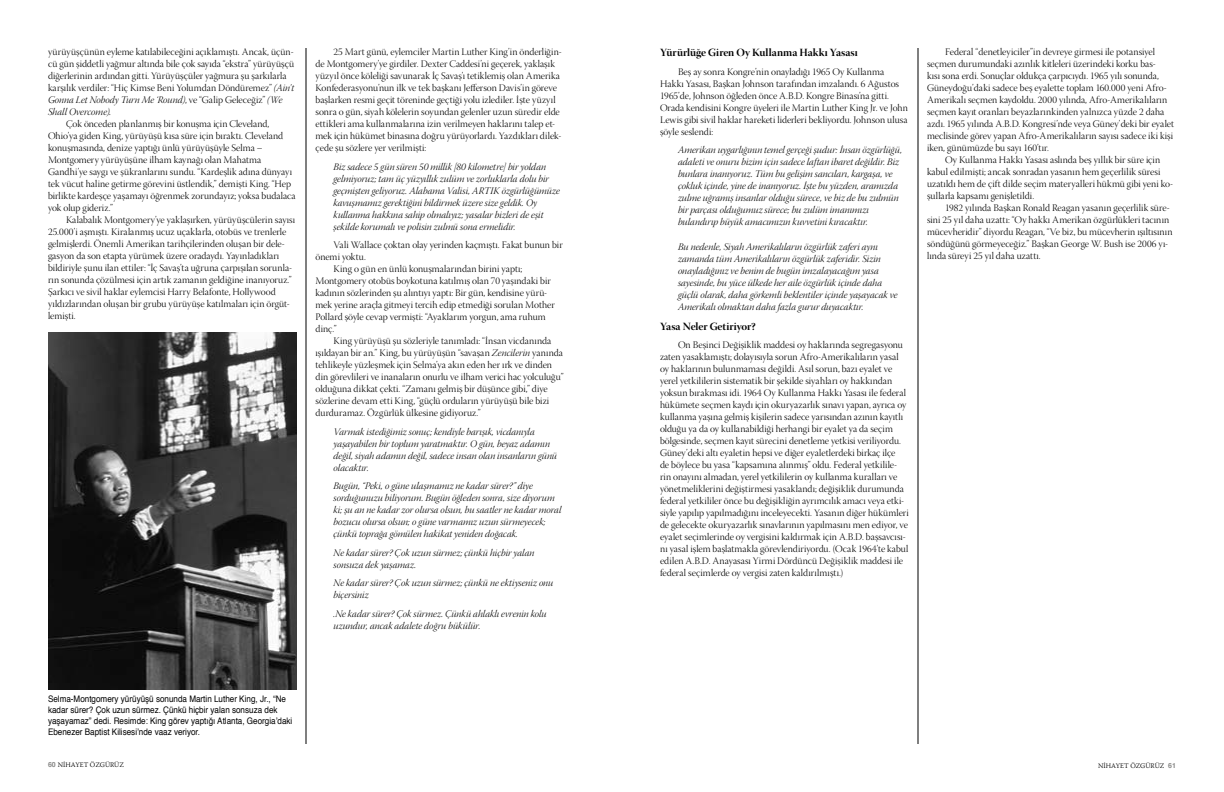
<style>
.page{position:relative;width:1224px;height:792px;background:#fff}
.page>*{position:absolute;margin:0;border:0;box-sizing:border-box;transform-origin:0 0}
.t1{font:11px "Warnock Pro Bold Disp";color:#000}
.t2{font:10px/12px "Warnock Pro Light Disp";letter-spacing:.005em;color:#000}
.t3{font:10px/12px "Warnock Pro Light It Disp";color:#000}
.t4{font:9px/11px "Helvetica";color:#000;scale:.9 1}
.t5{font:300 7px "Warnock Pro";color:#000}
.s1{font-family:"Warnock Pro Light It Disp"}
.s2{font-family:"Warnock Pro Light Disp"}
.s3{font-family:"Helvetica";font-weight:700;color:#878786}
</style>
<div class="page">
<hr style="left:306px;top:48px;width:1px;height:696px;background:#000">
<hr style="left:918px;top:48px;width:1px;height:696px;background:#000">
<img style="left:48px;top:332px;width:249px;height:357px">
<p class="t2" style="left:48px;top:47px;width:248px">yürüyüşçünün eyleme katılabileceğini açıklamıştı. Ancak, üçün&shy;cü gün şiddetli yağmur altında bile çok sayıda “ekstra” yürüyüşçü diğerlerinin ardından gitti. Yürüyüşçüler yağmura şu şarkılarla karşılık verdiler: “Hiç Kimse Beni Yolumdan Döndüremez” <span class="s1">(Ain’t</span></p>
<p class="t3" style="left:48px;top:95px;width:236px">Gonna Let Nobody Turn Me ‘Round)<span class="s2">, ve “Galip Geleceğiz”</span> (We<br>Shall Overcome).</p>
<p class="t2" style="left:48px;top:119px;width:249px;text-indent:18px">Çok önceden planlanmış bir konuşma için Cleveland, Ohio’ya giden King, yürüyüşü kısa süre için bıraktı. Cleveland konuşmasında, denize yaptığı ünlü yürüyüşüyle Selma – Montgomery yürüyüşüne ilham kaynağı olan Mahatma Gandhi’ye saygı ve şükranlarını sundu. “Kardeşlik adına dünyayı tek vücut haline getirme görevini üstlendik,” demişti King. “Hep birlikte kardeşçe yaşamayı öğrenmek zorundayız; yoksa budalaca yok olup gideriz.”</p>
<p class="t2" style="left:48px;top:215px;width:249px;text-indent:18px">Kalabalık Montgomery’ye yaklaşırken, yürüyüşcülerin sayısı 25.000’i aşmıştı. Kiralanmış ucuz uçaklarla, otobüs ve trenlerle gelmişlerdi. Önemli Amerikan tarihçilerinden oluşan bir dele&shy;gasyon da son etapta yürümek üzere oradaydı. Yayınladıkları bildiriyle şunu ilan ettiler: “İç Savaş’ta uğruna çarpışılan sorunla&shy;rın sonunda çözülmesi için artık zamanın geldiğine inanıyoruz.” Şarkıcı ve sivil haklar eylemcisi Harry Belafonte, Hollywood yıldızlarından oluşan bir grubu yürüyüşe katılmaları için örgüt&shy;lemişti.</p>
<p class="t2" style="left:316px;top:47px;width:248px;text-indent:18px">25 Mart günü, eylemciler Martin Luther King’in önderliğin&shy;de Montgomery’ye girdiler. Dexter Caddesi’ni geçerek, yaklaşık yüzyıl önce köleliği savunarak İç Savaş’ı tetiklemiş olan Amerika Konfederasyonu’nun ilk ve tek başkanı Jefferson Davis’in göreve başlarken resmi geçit töreninde geçtiği yolu izlediler. İşte yüzyıl sonra o gün, siyah kölelerin soyundan gelenler uzun süredir elde ettikleri ama kullanmalarına izin verilmeyen haklarını talep et&shy;mek için hükümet binasına doğru yürüyorlardı. Yazdıkları dilek&shy;çede şu sözlere yer verilmişti:</p>
<p class="t3" style="left:334px;top:162px;width:228px">Biz sadece 5 gün süren 50 millik [80 kilometre] bir yoldan gelmiyoruz; tam üç yüzyıllık zulüm ve zorluklarla dolu bir geçmişten geliyoruz. Alabama Valisi, ARTIK özgürlüğümüze kavuşmamız gerektiğini bildirmek üzere size geldik. Oy kullanma hakkına sahip olmalıyız; yasalar bizleri de eşit şekilde korumalı ve polisin zulmü sona ermelidir.</p>
<p class="t2" style="left:334px;top:240px;width:231px">Vali Wallace çoktan olay yerinden kaçmıştı. Fakat bunun bir</p>
<p class="t2" style="left:316px;top:252px;width:52px">önemi yoktu.</p>
<p class="t2" style="left:334px;top:264px;width:190px">King o gün en ünlü konuşmalarından birini yaptı;</p>
<p class="t2" style="left:316px;top:276px;width:237px">Montgomery otobüs boykotuna katılmış olan 70 yaşındaki bir</p>
<p class="t2" style="left:316px;top:288px;width:233px">kadının sözlerinden şu alıntıyı yaptı: Bir gün, kendisine yürü-</p>
<p class="t2" style="left:316px;top:300px;width:241px">mek yerine araçla gitmeyi tercih edip etmediği sorulan Mother</p>
<p class="t2" style="left:316px;top:312px;width:232px">Pollard şöyle cevap vermişti: “Ayaklarım yorgun, ama ruhum</p>
<p class="t2" style="left:316px;top:324px;width:23px">dinç.”</p>
<p class="t2" style="left:334px;top:336px;width:219px">King yürüyüşü şu sözleriyle tanımladı: “İnsan vicdanında</p>
<p class="t2" style="left:316px;top:348px;width:249px">ışıldayan bir an.” King, bu yürüyüşün “savaşan <span class="s1">Zencilerin</span> yanında</p>
<p class="t2" style="left:316px;top:360px;width:238px">tehlikeyle yüzleşmek için Selma’ya akın eden her ırk ve dinden</p>
<p class="t2" style="left:316px;top:372px;width:250px">din görevlileri ve inanaların onurlu ve ilham verici hac yolculuğu”</p>
<p class="t2" style="left:316px;top:384px;width:234px">olduğuna dikkat çekti. “Zamanı gelmiş bir düşünce gibi,” diye</p>
<p class="t2" style="left:316px;top:396px;width:235px">sözlerine devam etti King, “güçlü orduların yürüyüşü bile bizi</p>
<p class="t2" style="left:316px;top:408px;width:167px">durduramaz. Özgürlük ülkesine gidiyoruz.”</p>
<p class="t3" style="left:334px;top:427px;width:225px">Varmak istediğimiz sonuç; kendiyle barışık, vicdanıyla yaşayabilen bir toplum yaratmaktır. O gün, beyaz adamın değil, siyah adamın değil, sadece insan olan insanların günü olacaktır.</p>
<p class="t3" style="left:334px;top:481px;width:230px">Bugün, “Peki, o güne ulaşmamız ne kadar sürer?” diye sorduğunuzu biliyorum. Bugün öğleden sonra, size diyorum ki; şu an ne kadar zor olursa olsun, bu saatler ne kadar moral bozucu olursa olsun; o güne varmamız uzun sürmeyecek; çünkü toprağa gömülen hakikat yeniden doğacak.</p>
<p class="t3" style="left:334px;top:548px;width:203px">Ne kadar sürer? Çok uzun sürmez; çünkü hiçbir yalan sonsuza dek yaşamaz.</p>
<p class="t3" style="left:334px;top:578px;width:221px">Ne kadar sürer? Çok uzun sürmez; çünkü ne ektiyseniz onu biçersiniz</p>
<p class="t3" style="left:334px;top:609px;width:215px">.Ne kadar sürer? Çok sürmez. Çünkü ahlaklı evrenin kolu uzundur, ancak adalete doğru bükülür.</p>
<p class="t4" style="left:48px;top:693px;width:273px">Selma-Montgomery yürüyüşü sonunda Martin Luther King, Jr., “Ne kadar sürer? Çok uzun sürmez. Çünkü hiçbir yalan sonsuza dek yaşayamaz” dedi. Resimde: King görev yaptığı Atlanta, Georgia’daki Ebenezer Baptist Kilisesi’nde vaaz veriyor.</p>
<p class="t1" style="left:660px;top:46px;width:199px">Yürürlüğe Giren Oy Kullanma Hakkı Yasası</p>
<p class="t2" style="left:660px;top:66px;width:249px;text-indent:18px">Beş ay sonra Kongre’nin onayladığı 1965 Oy Kullanma Hakkı Yasası, Başkan Johnson tarafından imzalandı. 6 Ağustos 1965’de, Johnson öğleden önce A.B.D. Kongre Binası’na gitti.<br>Orada kendisini Kongre üyeleri ile Martin Luther King Jr. ve John Lewis gibi sivil haklar hareketi liderleri bekliyordu. Johnson ulusa şöyle seslendi:</p>
<p class="t3" style="left:678px;top:145px;width:226px">Amerikan uygarlığının temel gerçeği şudur: İnsan özgürlüğü, adaleti ve onuru bizim için sadece laftan ibaret değildir. Biz bunlara inanıyoruz. Tüm bu gelişim sancıları, kargaşa, ve çokluk içinde, yine de inanıyoruz. İşte bu yüzden, aramızda zulme uğramış insanlar olduğu sürece, ve biz de bu zulmün bir parçası olduğumuz sürece; bu zulüm imanımızı bulandırıp büyük amacımızın kuvvetini kıracaktır.</p>
<p class="t3" style="left:678px;top:242px;width:221px">Bu nedenle, Siyah Amerikalıların özgürlük zaferi aynı zamanda tüm Amerikalıların özgürlük zaferidir. Sizin onayladığınız ve benim de bugün imzalayacağım yasa sayesinde, bu yüce ülkede her aile özgürlük içinde daha güçlü olarak, daha görkemli beklentiler içinde yaşayacak ve Amerikalı olmaktan daha fazla gurur duyacaktır.</p>
<p class="t1" style="left:660px;top:319px;width:97px">Yasa Neler Getiriyor?</p>
<p class="t2" style="left:660px;top:340px;width:250px;text-indent:18px">On Beşinci Değişiklik maddesi oy haklarında segregasyonu zaten yasaklamıştı; dolayısıyla sorun Afro-Amerikalıların yasal oy haklarının bulunmaması değildi. Asıl sorun, bazı eyalet ve yerel yetkililerin sistematik bir şekilde siyahları oy hakkından yoksun bırakması idi. 1964 Oy Kullanma Hakkı Yasası ile federal hükümete seçmen kaydı için okuryazarlık sınavı yapan, ayrıca oy kullanma yaşına gelmiş kişilerin sadece yarısından azının kayıtlı olduğu ya da oy kullanabildiği herhangi bir eyalet ya da seçim bölgesinde, seçmen kayıt sürecini denetleme yetkisi veriliyordu.<br>Güney’deki altı eyaletin hepsi ve diğer eyaletlerdeki birkaç ilçe<br>de böylece bu yasa “kapsamına alınmış” oldu. Federal yetkilile&shy;rin onayını almadan, yerel yetkililerin oy kullanma kuralları ve yönetmeliklerini değiştirmesi yasaklandı; değişiklik durumunda federal yetkililer önce bu değişikliğin ayrımcılık amacı veya etki&shy;siyle yapılıp yapılmadığını inceleyecekti. Yasanın diğer hükümleri de gelecekte okuryazarlık sınavlarının yapılmasını men ediyor, ve eyalet seçimlerinde oy vergisini kaldırmak için A.B.D. başsavcısı&shy;nı yasal işlem başlatmakla görevlendiriyordu. (Ocak 1964’te kabul edilen A.B.D. Anayasası Yirmi Dördüncü Değişiklik maddesi ile federal seçimlerde oy vergisi zaten kaldırılmıştı.)</p>
<p class="t2" style="left:927px;top:47px;width:249px;text-indent:18px">Federal “denetleyiciler”in devreye girmesi ile potansiyel seçmen durumundaki azınlık kitleleri üzerindeki korku bas-<br>kısı sona erdi. Sonuçlar oldukça çarpıcıydı. 1965 yılı sonunda, Güneydoğu’daki sadece beş eyalette toplam 160.000 yeni Afro-Amerikalı seçmen kaydoldu. 2000 yılında, Afro-Amerikalıların seçmen kayıt oranları beyazlarınkinden yalnızca yüzde 2 daha azdı. 1965 yılında A.B.D. Kongresi’nde veya Güney’deki bir eyalet meclisinde görev yapan Afro-Amerikalıların sayısı sadece iki kişi iken, günümüzde bu sayı 160’tır.</p>
<p class="t2" style="left:927px;top:155px;width:248px;text-indent:18px">Oy Kullanma Hakkı Yasası aslında beş yıllık bir süre için kabul edilmişti; ancak sonradan yasanın hem geçerlilik süresi uzatıldı hem de çift dilde seçim materyalleri hükmü gibi yeni ko&shy;şullarla kapsamı genişletildi.</p>
<p class="t2" style="left:927px;top:203px;width:247px;text-indent:18px">1982 yılında Başkan Ronald Reagan yasanın geçerlilik süre&shy;sini 25 yıl daha uzattı: “Oy hakkı Amerikan özgürlükleri tacının mücevheridir” diyordu Reagan, “Ve biz, bu mücevherin ışıltısının söndüğünü görmeyeceğiz.” Başkan George W. Bush ise 2006 yı&shy;lında süreyi 25 yıl daha uzattı.</p>
<p class="t5" style="left:48px;top:761px;width:77px"><span class="s3">60</span> NİHAYET ÖZGÜRÜZ</p>
<p class="t5" style="left:1098px;top:761px;width:79px">NİHAYET ÖZGÜRÜZ <span class="s3">61</span></p>
</div>
